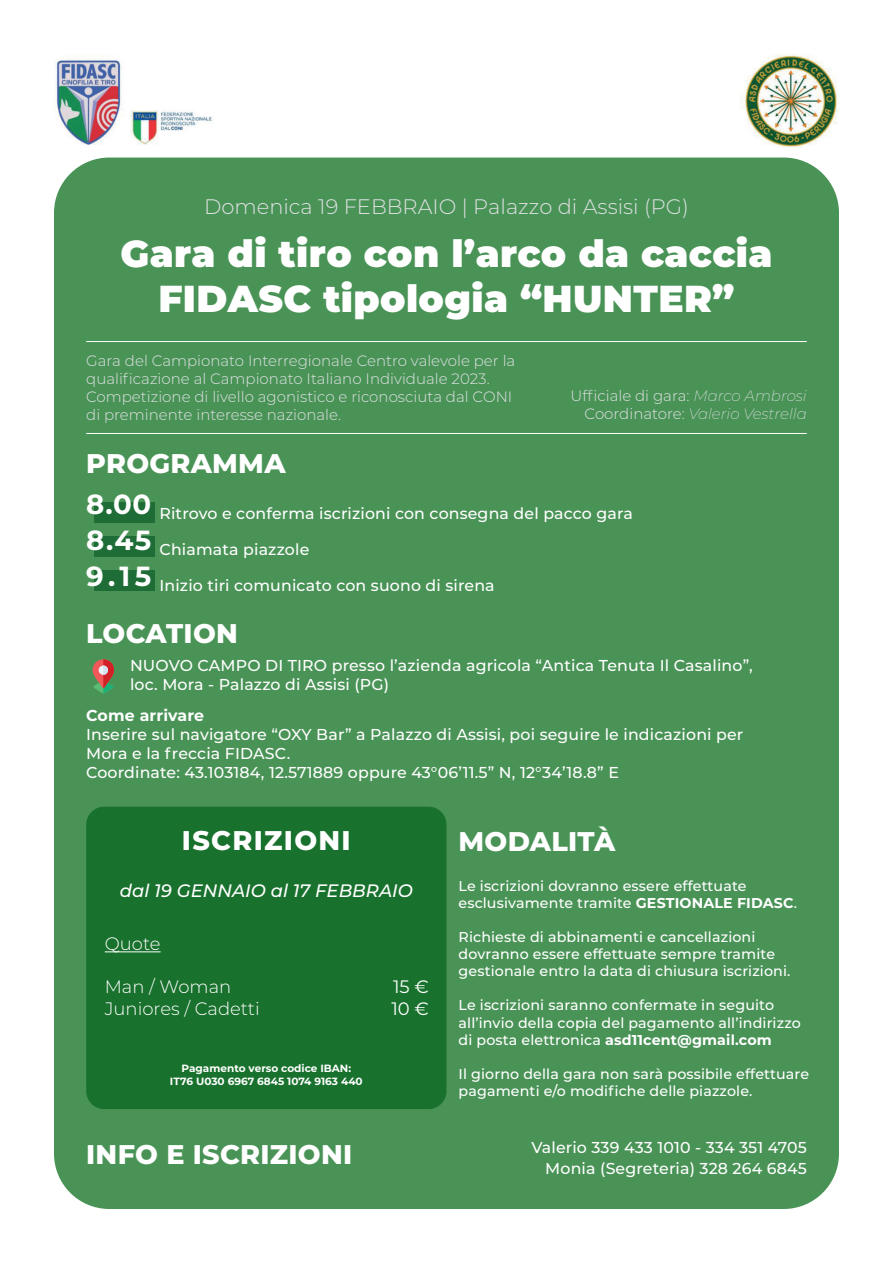
<style>
.page{position:relative;width:893px;height:1263px;background:#fff}
.page>*{position:absolute;margin:0;border:0;box-sizing:border-box;transform-origin:0 0}
.t1{font:900 37.5px/45px "Montserrat";letter-spacing:.01em;color:#fff;text-align:center}
.t2{font:700 27.6px/36px "Montserrat";color:#fff;text-align:justify}
.t3{font:800 27px "Montserrat";letter-spacing:.01em;color:#fff}
.t4{font:800 27px "Montserrat";letter-spacing:.05em;color:#fff}
.t5{font:300 21px "Montserrat";color:#e1e2e4}
.t6{font:300 18px/21.6px "Montserrat";color:#fff}
.t7{font:italic 500 18px "Montserrat";color:#fff}
.t8{font:18px/21.6px "Montserrat";color:#fff}
.t9{font:500 15.75px/18.9px "Montserrat";letter-spacing:.01em;color:#fff}
.t10{font:700 15.75px "Montserrat";letter-spacing:.01em;color:#fff}
.t11{font:300 15px/18px "Montserrat";color:#e1e2e4}
.t12{font:500 14.25px/17.1px "Montserrat";letter-spacing:.01em;color:#fff}
.t13{font:700 10.5px/12.6px "Montserrat";color:#fff;text-align:center}
.s1{font-weight:200;font-style:italic}
.s2{font-weight:700}
</style>
<div class="page">
<img style="left:54px;top:55px;width:158px;height:90px">
<img style="left:741px;top:54px;width:97px;height:94px">
<div style="left:54px;top:158px;width:785px;height:1051px;background:#4a9357;border-radius:55px"></div>
<hr style="left:86px;top:341px;width:721px;height:1px;background:#fff">
<hr style="left:86px;top:433px;width:721px;height:1px;background:#fff">
<div style="left:94px;top:502px;width:61px;height:21px;background:#1e6c36"></div>
<div style="left:94px;top:536px;width:61px;height:21px;background:#1e6c36"></div>
<div style="left:94px;top:570px;width:61px;height:20px;background:#1e6c36"></div>
<svg style="left:92px;top:659px;width:22px;height:35px"></svg>
<div style="left:86px;top:807px;width:360px;height:302px;background:#18712c;border-radius:18px"></div>
<hr style="left:105px;top:951px;width:56px;height:1px;background:#fff">
<h3 class="t5" style="left:204px;top:193px;width:486px">Domenica 19 FEBBRAIO | Palazzo di Assisi (PG)</h3>
<h1 class="t1" style="left:121px;top:229px;width:653px">Gara di tiro con l’arco da caccia<br>FIDASC tipologia “HUNTER”</h1>
<p class="t11" style="left:86px;top:351px;width:431px">Gara del Campionato Interregionale Centro valevole per la qualificazione al Campionato Italiano Individuale 2023.<br>Competizione di livello agonistico e riconosciuta dal CONI di preminente interesse nazionale.</p>
<p class="t11" style="left:571px;top:386px;width:238px;text-align:right">Ufficiale di gara: <span class="s1">Marco Ambrosi<br></span>Coordinatore: <span class="s1">Valerio Vestrella</span></p>
<h3 class="t3" style="left:86px;top:444px;width:201px">PROGRAMMA</h3>
<h2 class="t2" style="left:86px;top:485px;width:67px">8.00<br>8.45<br>9.15</h2>
<p class="t9" style="left:159px;top:503px;width:475px">Ritrovo e conferma iscrizioni con consegna del pacco gara</p>
<p class="t9" style="left:159px;top:539px;width:151px">Chiamata piazzole</p>
<p class="t9" style="left:159px;top:575px;width:337px">Inizio tiri comunicato con suono di sirena</p>
<h3 class="t3" style="left:86px;top:613px;width:153px">LOCATION</h3>
<p class="t9" style="left:130px;top:656px;width:624px">NUOVO CAMPO DI TIRO presso l’azienda agricola “Antica Tenuta Il Casalino”, loc. Mora - Palazzo di Assisi (PG)</p>
<p class="t10" style="left:86px;top:704px;width:120px">Come arrivare</p>
<p class="t9" style="left:86px;top:725px;width:659px">Inserire sul navigatore “OXY Bar” a Palazzo di Assisi, poi seguire le indicazioni per<br>Mora e la freccia FIDASC.<br>Coordinate: 43.103184, 12.571889 oppure 43°06’11.5” N, 12°34’18.8” E</p>
<h3 class="t4" style="left:182px;top:821px;width:170px">ISCRIZIONI</h3>
<p class="t7" style="left:120px;top:878px;width:295px">dal 19 GENNAIO al 17 FEBBRAIO</p>
<p class="t6" style="left:105px;top:932px;width:57px">Quote</p>
<p class="t6" style="left:105px;top:975px;width:156px">Man / Woman<br>Juniores / Cadetti</p>
<p class="t8" style="left:391px;top:975px;width:39px">15 €<br>10 €</p>
<p class="t13" style="left:170px;top:1062px;width:194px">Pagamento verso codice IBAN:<br>IT76 U030 6967 6845 1074 9163 440</p>
<h3 class="t3" style="left:86px;top:1134px;width:268px">INFO E ISCRIZIONI</h3>
<h3 class="t3" style="left:459px;top:821px;width:158px">MODALITÀ</h3>
<p class="t12" style="left:459px;top:876px;width:340px">Le iscrizioni dovranno essere effettuate esclusivamente tramite <span class="s2">GESTIONALE FIDASC</span>.</p>
<p class="t12" style="left:459px;top:928px;width:333px">Richieste di abbinamenti e cancellazioni dovranno essere effettuate sempre tramite gestionale entro la data di chiusura iscrizioni.</p>
<p class="t12" style="left:459px;top:996px;width:344px">Le iscrizioni saranno confermate in seguito all’invio della copia del pagamento all’indirizzo di posta elettronica <span class="s2">asd11cent@gmail.com</span></p>
<p class="t12" style="left:459px;top:1065px;width:352px">Il giorno della gara non sarà possibile effettuare pagamenti e/o modifiche delle piazzole.</p>
<p class="t9" style="left:531px;top:1136px;width:277px;line-height:21px;text-align:right">Valerio 339 433 1010 - 334 351 4705<br>Monia (Segreteria) 328 264 6845</p>
</div>
